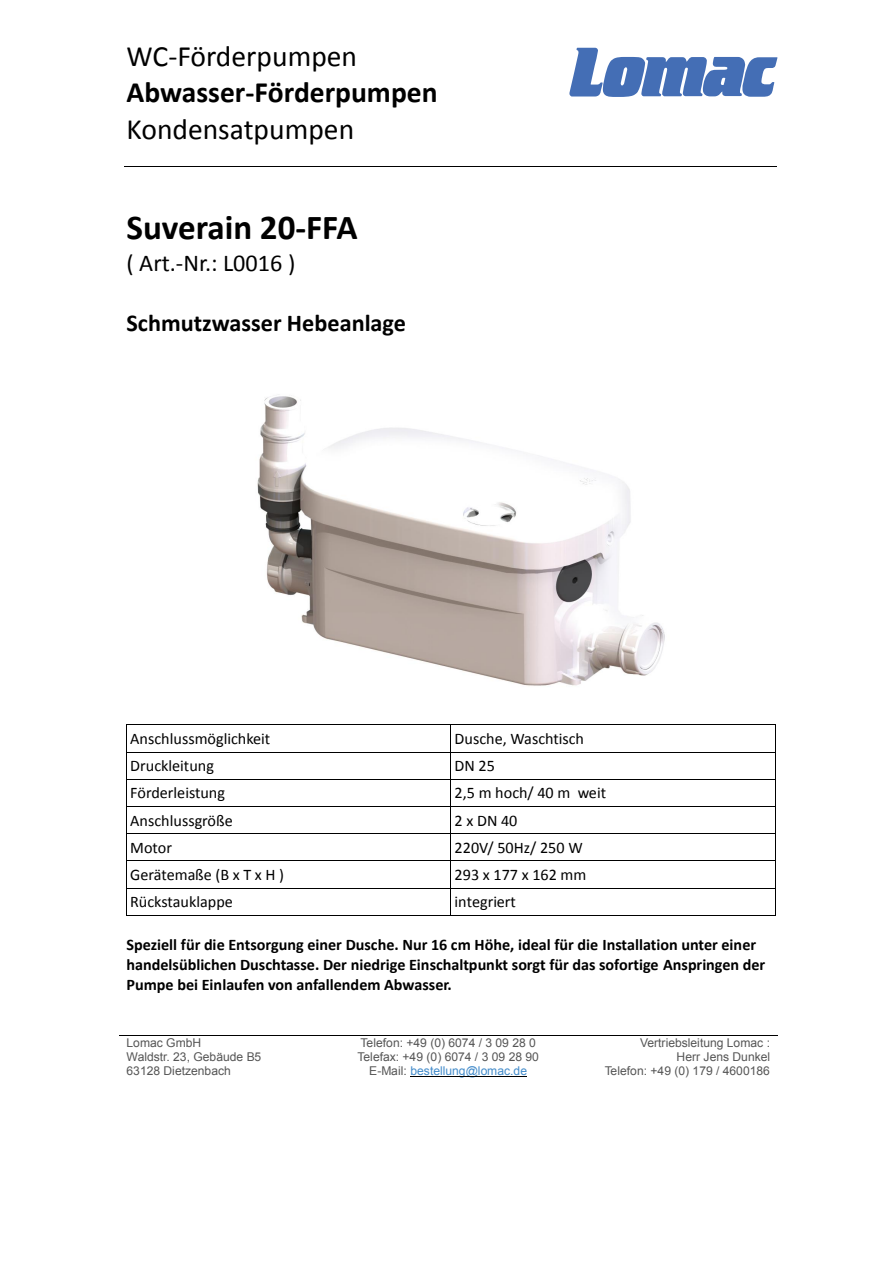
<style>
.page{position:relative;width:893px;height:1263px;background:#fff}
.page>*{position:absolute;margin:0;border:0;box-sizing:border-box;transform-origin:0 0}
.t1{font:700 35.1px "Calibri";color:#000}
.t2{font:29.55px "Calibri";color:#000}
.t3{font:700 29.55px "Calibri";color:#000}
.t4{font:700 24.15px "Calibri";color:#000}
.t5{font:24.15px "Calibri";color:#000}
.t6{font:700 16.2px/19.6px "Calibri";color:#000}
.t7{font:16.2px "Calibri";color:#000}
.t8{font:12.15px/14px "Arial";letter-spacing:.005em;color:#555}
.s1{color:#428bca}
</style>
<div class="page">
<hr style="left:125px;top:167px;width:652px;height:1px;background:#000">
<hr style="left:410px;top:1076px;width:117px;height:1px;background:#000">
<hr style="left:119px;top:1035px;width:220px;height:1px;background:#000">
<hr style="left:339px;top:1035px;width:219px;height:1px;background:#000">
<hr style="left:559px;top:1035px;width:218px;height:1px;background:#000">
<hr style="left:127px;top:725px;width:324px;height:1px;background:#000">
<hr style="left:451px;top:725px;width:324px;height:1px;background:#000">
<hr style="left:127px;top:752px;width:324px;height:1px;background:#000">
<hr style="left:451px;top:752px;width:324px;height:1px;background:#000">
<hr style="left:127px;top:779px;width:324px;height:1px;background:#000">
<hr style="left:451px;top:779px;width:324px;height:1px;background:#000">
<hr style="left:127px;top:806px;width:324px;height:1px;background:#000">
<hr style="left:451px;top:806px;width:324px;height:1px;background:#000">
<hr style="left:127px;top:833px;width:324px;height:1px;background:#000">
<hr style="left:451px;top:833px;width:324px;height:1px;background:#000">
<hr style="left:127px;top:861px;width:324px;height:1px;background:#000">
<hr style="left:451px;top:861px;width:324px;height:1px;background:#000">
<hr style="left:127px;top:888px;width:324px;height:1px;background:#000">
<hr style="left:451px;top:888px;width:324px;height:1px;background:#000">
<svg style="left:126px;top:725px;width:1px;height:191px"></svg>
<hr style="left:127px;top:915px;width:324px;height:1px;background:#000">
<hr style="left:451px;top:915px;width:324px;height:1px;background:#000">
<svg style="left:775px;top:725px;width:1px;height:191px"></svg>
<img style="left:257px;top:396px;width:408px;height:290px">
<svg style="left:569px;top:48px;width:208px;height:49px"></svg>
<h2 class="t2" style="left:126px;top:38px;width:232px">WC-Förderpumpen</h2>
<h2 class="t3" style="left:126px;top:74px;width:313px">Abwasser-Förderpumpen</h2>
<h2 class="t2" style="left:126px;top:110px;width:229px">Kondensatpumpen</h2>
<h1 class="t1" style="left:126px;top:205px;width:233px">Suverain 20-FFA</h1>
<h3 class="t5" style="left:126px;top:248px;width:170px">( Art.-Nr.: L0016 )</h3>
<h3 class="t4" style="left:126px;top:307px;width:281px">Schmutzwasser Hebeanlage</h3>
<p class="t7" style="left:130px;top:728px;width:142px">Anschlussmöglichkeit</p>
<p class="t7" style="left:455px;top:728px;width:131px">Dusche, Waschtisch</p>
<p class="t7" style="left:130px;top:756px;width:85px">Druckleitung</p>
<p class="t7" style="left:455px;top:756px;width:42px">DN 25</p>
<p class="t7" style="left:130px;top:783px;width:96px">Förderleistung</p>
<p class="t7" style="left:455px;top:783px;width:153px">2,5 m hoch/ 40 m weit</p>
<p class="t7" style="left:130px;top:810px;width:104px">Anschlussgröße</p>
<p class="t7" style="left:455px;top:810px;width:64px">2 x DN 40</p>
<p class="t7" style="left:130px;top:837px;width:43px">Motor</p>
<p class="t7" style="left:455px;top:837px;width:130px">220V/ 50Hz/ 250 W</p>
<p class="t7" style="left:130px;top:864px;width:155px">Gerätemaße (B x T x H )</p>
<p class="t7" style="left:455px;top:864px;width:133px">293 x 177 x 162 mm</p>
<p class="t7" style="left:130px;top:891px;width:104px">Rückstauklappe</p>
<p class="t7" style="left:455px;top:891px;width:63px">integriert</p>
<p class="t6" style="left:126px;top:935px;width:640px">Speziell für die Entsorgung einer Dusche. Nur 16 cm Höhe, ideal für die Installation unter einer handelsüblichen Duschtasse. Der niedrige Einschaltpunkt sorgt für das sofortige Anspringen der<br>Pumpe bei Einlaufen von anfallendem Abwasser.</p>
<p class="t8" style="left:126px;top:1036px;width:136px">Lomac GmbH<br>Waldstr. 23, Gebäude B5<br>63128 Dietzenbach</p>
<p class="t8" style="left:358px;top:1036px;width:183px;text-align:center">Telefon: +49 (0) 6074 / 3 09 28 0<br>Telefax: +49 (0) 6074 / 3 09 28 90<br>E-Mail: <span class="s1">bestellung@lomac.de</span></p>
<p class="t8" style="left:605px;top:1036px;width:167px;text-align:right">Vertriebsleitung Lomac :<br>Herr Jens Dunkel<br>Telefon: +49 (0) 179 / 4600186</p>
</div>
